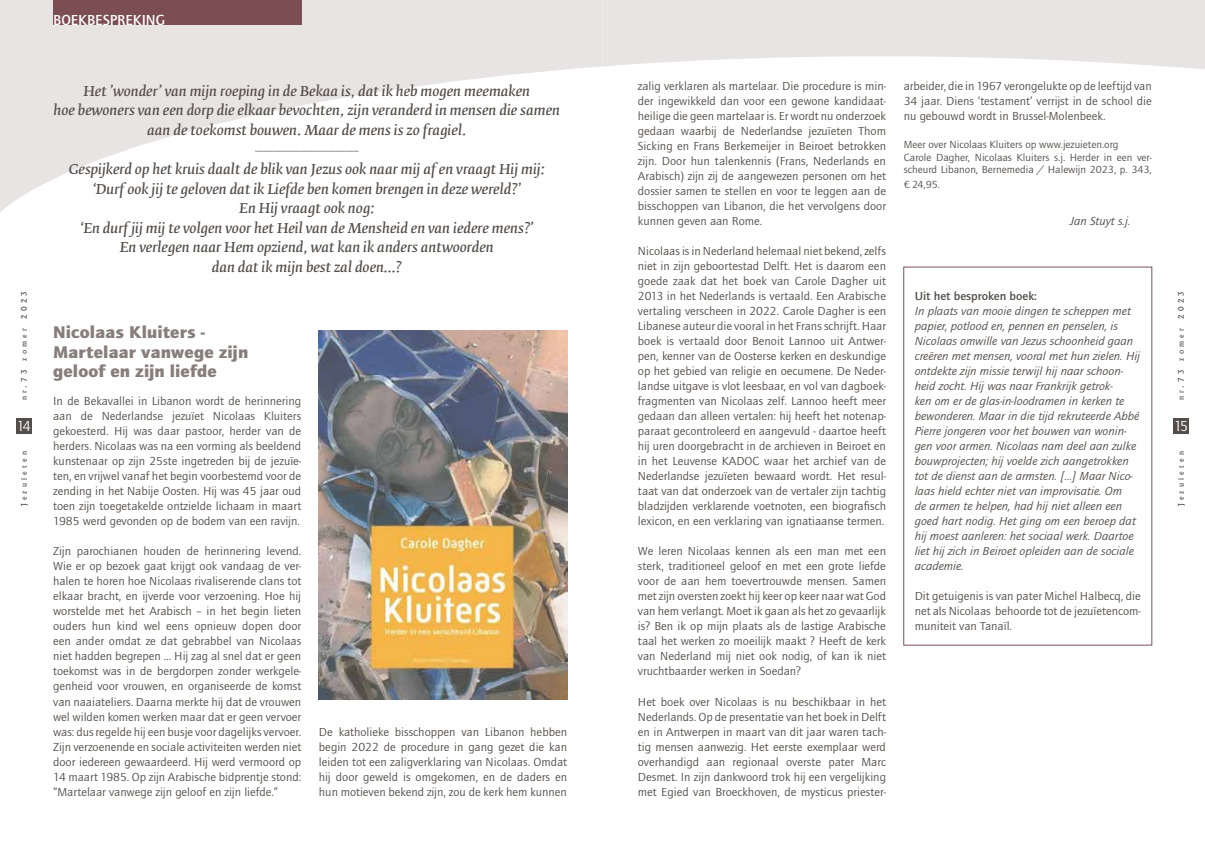
<style>
.page{position:relative;width:1205px;height:851px;background:#fff}
.page>*{position:absolute;margin:0;border:0;box-sizing:border-box;transform-origin:0 0}
.t1{font:900 17.5px/19.5px "Quay Sans ITC Pro";letter-spacing:.005em;color:#877d7b;scale:1.07 1}
.t2{font:500 15px "Quay Sans ITC Pro";color:#fff}
.t3{font:15px "Quay Sans ITC Pro";color:#fff}
.t4{font:italic 13.38px/19.6px "Fedra Serif B Pro";color:#544e4a;text-align:center;scale:1.07 1}
.t5{font:12px/15px "Quay Sans ITC Pro";color:#544e4a;text-align:justify;scale:1.07 1}
.t6{font:italic 12px/15px "Quay Sans ITC Pro";color:#544e4a;scale:1.07 1}
.t7{font:500 12px "Quay Sans ITC Pro";color:#544e4a;scale:1.07 1}
.t8{font:10.62px/12.8px "Quay Sans ITC Pro";color:#544e4a;scale:1.07 1}
.t9{font:italic 8.38px "Fedra Serif B Pro";color:#544e4a;scale:1.07 1}
.t10{font:7.5px "Flareserif 821 BT";letter-spacing:.43em;color:#544e4a}
</style>
<div class="page">
<svg style="left:602px;top:0;width:603px;height:69px;background:#eae7e7"></svg>
<svg style="left:0;top:0;width:602px;height:212px;fill:#e8e4e4"></svg>
<div style="left:16px;top:418px;width:16px;height:16px;background:#544e4a"></div>
<div style="left:1173px;top:418px;width:16px;height:16px;background:#544e4a"></div>
<img style="left:319px;top:330px;width:248px;height:369px">
<div style="left:53px;top:0;width:248px;height:25px;background:#7c4e54"></div>
<div style="left:903px;top:267px;width:249px;height:378px;border:1px solid #7b525b"></div>
<p class="t2" style="left:53px;top:11px;width:113px">BOEKBESPREKING</p>
<p class="t5" style="left:904px;top:78px;width:233px">arbeider, die in 1967 verongelukte op de leeftijd van 34 jaar. Diens ‘testament’ verrijst in de school die nu gebouwd wordt in Brussel-Molenbeek.</p>
<p class="t8" style="left:904px;top:138px;width:233px">Meer over Nicolaas Kluiters op www.jezuieten.org<br>Carole Dagher, Nicolaas Kluiters s.j. Herder in een ver&shy;scheurd Libanon, Bernemedia / Halewijn 2023, p. 343,</p>
<p class="t8" style="left:904px;top:178px;width:35px">€ 24,95.</p>
<p class="t6" style="left:1070px;top:213px;width:58px">Jan Stuyt s.j.</p>
<p class="t5" style="left:638px;top:78px;width:233px">zalig verklaren als martelaar. Die procedure is min&shy;der ingewikkeld dan voor een gewone kandidaat&shy;heilige die geen martelaar is. Er wordt nu onderzoek gedaan waarbij de Nederlandse jezuïeten Thom Sicking en Frans Berkemeijer in Beiroet betrokken zijn. Door hun talenkennis (Frans, Nederlands en Arabisch) zijn zij de aangewezen personen om het dossier samen te stellen en voor te leggen aan de bisschoppen van Libanon, die het vervolgens door kunnen geven aan Rome.</p>
<p class="t5" style="left:638px;top:243px;width:233px">Nicolaas is in Nederland helemaal niet bekend, zelfs niet in zijn geboortestad Delft. Het is daarom een goede zaak dat het boek van Carole Dagher uit 2013 in het Nederlands is vertaald. Een Arabische vertaling verscheen in 2022. Carole Dagher is een Libanese auteur die vooral in het Frans schrijft. Haar boek is vertaald door Benoit Lannoo uit Antwer&shy;pen, kenner van de Oosterse kerken en deskundige op het gebied van religie en oecumene. De Neder&shy;landse uitgave is vlot leesbaar, en vol van dagboek&shy;fragmenten van Nicolaas zelf. Lannoo heeft meer gedaan dan alleen vertalen: hij heeft het notenap&shy;paraat gecontroleerd en aangevuld - daartoe heeft hij uren doorgebracht in de archieven in Beiroet en in het Leuvense KADOC waar het archief van de Nederlandse jezuïeten bewaard wordt. Het resul&shy;taat van dat onderzoek van de vertaler zijn tachtig bladzijden verklarende voetnoten, een biografisch lexicon, en een verklaring van ignatiaanse termen.</p>
<p class="t5" style="left:638px;top:543px;width:233px">We leren Nicolaas kennen als een man met een sterk, traditioneel geloof en met een grote liefde voor de aan hem toevertrouwde mensen. Samen met zijn oversten zoekt hij keer op keer naar wat God van hem verlangt. Moet ik gaan als het zo gevaarlijk is? Ben ik op mijn plaats als de lastige Arabische taal het werken zo moeilijk maakt ? Heeft de kerk van Nederland mij niet ook nodig, of kan ik niet vruchtbaarder werken in Soedan?</p>
<p class="t5" style="left:638px;top:693px;width:233px">Het boek over Nicolaas is nu beschikbaar in het Nederlands. Op de presentatie van het boek in Delft en in Antwerpen in maart van dit jaar waren tach&shy;tig mensen aanwezig. Het eerste exemplaar werd overhandigd aan regionaal overste pater Marc Desmet. In zijn dankwoord trok hij een vergelijking met Egied van Broeckhoven, de mysticus priester-</p>
<p class="t4" style="left:54px;top:81px;width:475px">Het ’wonder’ van mijn roeping in de Bekaa is, dat ik heb mogen meemaken<br>hoe bewoners van een dorp die elkaar bevochten, zijn veranderd in mensen die samen aan de toekomst bouwen. Maar de mens is zo fragiel.</p>
<p class="t9" style="left:255px;top:142px;width:98px">_______________________</p>
<p class="t4" style="left:69px;top:159px;width:446px">Gespijkerd op het kruis daalt de blik van Jezus ook naar mij af en vraagt Hij mij: ‘Durf ook jij te geloven dat ik Liefde ben komen brengen in deze wereld?’<br>En Hij vraagt ook nog:<br>‘En durf jij mij te volgen voor het Heil van de Mensheid en van iedere mens?’<br>En verlegen naar Hem opziend, wat kan ik anders antwoorden<br>dan dat ik mijn best zal doen…?</p>
<p class="t10" style="left:19px;top:400px;width:111px;rotate:-90deg">nr.73 zomer 2023</p>
<p class="t10" style="left:1176px;top:400px;width:111px;rotate:-90deg">nr.73 zomer 2023</p>
<p class="t7" style="left:914px;top:289px;width:116px">Uit het besproken boek:</p>
<p class="t6" style="left:914px;top:303px;width:212px">In plaats van mooie dingen te scheppen met papier, potlood en, pennen en penselen, is Nicolaas omwille van Jezus schoonheid gaan creëren met mensen, vooral met hun zielen. Hij ontdekte zijn missie terwijl hij naar schoon&shy;heid zocht. Hij was naar Frankrijk getrok-<br>ken om er de glas-in-loodramen in kerken te bewonderen. Maar in die tijd rekruteerde Abbé Pierre jongeren voor het bouwen van wonin&shy;gen voor armen. Nicolaas nam deel aan zulke bouwprojecten; hij voelde zich aangetrokken tot de dienst aan de armsten. […] Maar Nico&shy;laas hield echter niet van improvisatie. Om<br>de armen te helpen, had hij niet alleen een goed hart nodig. Het ging om een beroep dat hij moest aanleren: het sociaal werk. Daartoe liet hij zich in Beiroet opleiden aan de sociale academie.</p>
<p class="t5" style="left:914px;top:588px;width:213px">Dit getuigenis is van pater Michel Halbecq, die net als Nicolaas behoorde tot de jezuïetencom&shy;muniteit van Tanaïl.</p>
<h1 class="t1" style="left:53px;top:322px;width:184px">Nicolaas Kluiters -<br>Martelaar vanwege zijn geloof en zijn liefde</h1>
<p class="t5" style="left:53px;top:393px;width:233px">In de Bekavallei in Libanon wordt de herinnering aan de Nederlandse jezuïet Nicolaas Kluiters gekoesterd. Hij was daar pastoor, herder van de herders. Nicolaas was na een vorming als beeldend kunstenaar op zijn 25ste ingetreden bij de jezuïe&shy;ten, en vrijwel vanaf het begin voorbestemd voor de zending in het Nabije Oosten. Hij was 45 jaar oud toen zijn toegetakelde ontzielde lichaam in maart 1985 werd gevonden op de bodem van een ravijn.</p>
<p class="t5" style="left:53px;top:543px;width:233px">Zijn parochianen houden de herinnering levend.<br>Wie er op bezoek gaat krijgt ook vandaag de ver&shy;halen te horen hoe Nicolaas rivaliserende clans tot elkaar bracht, en ijverde voor verzoening. Hoe hij worstelde met het Arabisch – in het begin lieten ouders hun kind wel eens opnieuw dopen door een ander omdat ze dat gebrabbel van Nicolaas niet hadden begrepen … Hij zag al snel dat er geen toekomst was in de bergdorpen zonder werkgele&shy;genheid voor vrouwen, en organiseerde de komst van naaiateliers. Daarna merkte hij dat de vrouwen wel wilden komen werken maar dat er geen vervoer was: dus regelde hij een busje voor dagelijks vervoer.<br>Zijn verzoenende en sociale activiteiten werden niet door iedereen gewaardeerd. Hij werd vermoord op 14 maart 1985. Op zijn Arabische bidprentje stond: “Martelaar vanwege zijn geloof en zijn liefde.”</p>
<p class="t3" style="left:17px;top:417px;width:16px">14</p>
<p class="t3" style="left:1174px;top:417px;width:15px">15</p>
<p class="t10" style="left:19px;top:506px;width:57px;rotate:-90deg">Jezuïeten</p>
<p class="t10" style="left:1176px;top:506px;width:57px;rotate:-90deg">Jezuïeten</p>
<p class="t5" style="left:319px;top:723px;width:233px">De katholieke bisschoppen van Libanon hebben begin 2022 de procedure in gang gezet die kan leiden tot een zaligverklaring van Nicolaas. Omdat hij door geweld is omgekomen, en de daders en hun motieven bekend zijn, zou de kerk hem kunnen</p>
</div>
